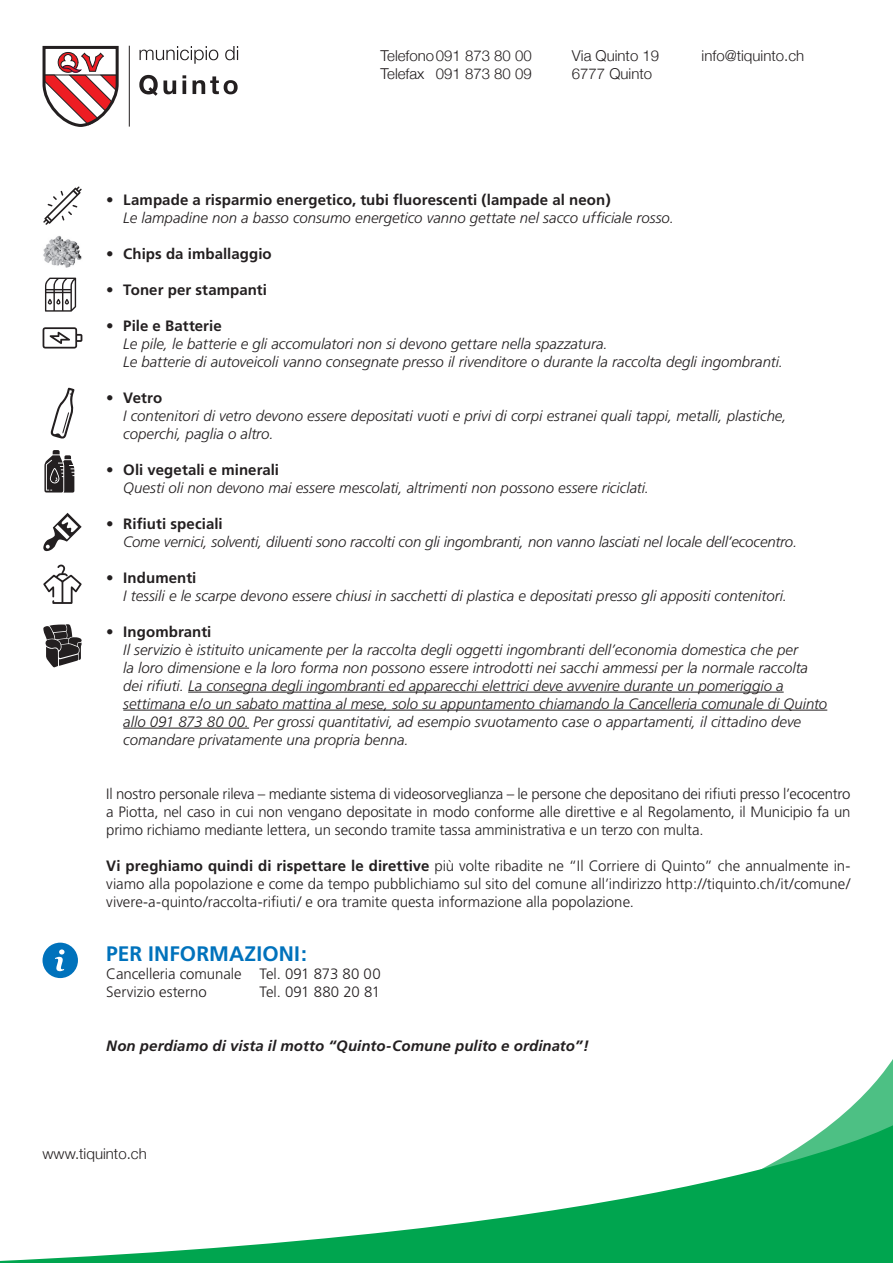
<style>
.page{position:relative;width:893px;height:1263px;background:#fff}
.page>*{position:absolute;margin:0;border:0;box-sizing:border-box;transform-origin:0 0}
.t1{font:700 21px "Frutiger CE";color:#0072bc}
.t2{font:italic 300 15px/18px "Frutiger CE";letter-spacing:-.005em;color:#231f20}
.t3{font:300 15px/18px "Frutiger CE";letter-spacing:-.005em;color:#231f20;text-align:justify}
.t4{font:300 15px/18px "Helvetica Neue";color:#231f20}
.t5{font:italic 700 15px "Frutiger CE";letter-spacing:.005em;color:#231f20}
.t6{font:700 15px "Frutiger CE";letter-spacing:.005em;color:#231f20}
.s1{font-style:normal}
.s2{font-weight:700;font-style:normal}
.s3{font-weight:300}
.s4{font-weight:700}
</style>
<div class="page">
<svg style="left:42px;top:45px;width:77px;height:81px"></svg>
<svg style="left:140px;top:46px;width:78px;height:18px"></svg>
<svg style="left:225px;top:46px;width:13px;height:14px"></svg>
<svg style="left:139px;top:75px;width:37px;height:21px"></svg>
<svg style="left:182px;top:75px;width:4px;height:3px"></svg>
<svg style="left:182px;top:80px;width:4px;height:14px"></svg>
<svg style="left:193px;top:76px;width:45px;height:18px"></svg>
<hr style="left:129px;top:46px;width:1px;height:81px;background:#231f20">
<svg style="left:839px;top:1059px;width:54px;height:59px"></svg>
<svg style="left:0;top:1118px;width:893px;height:145px"></svg>
<hr style="left:188px;top:692px;width:596px;height:1px;background:#231f20">
<hr style="left:123px;top:710px;width:704px;height:1px;background:#231f20">
<hr style="left:123px;top:728px;width:126px;height:1px;background:#231f20">
<svg style="left:43px;top:186px;width:39px;height:39px"></svg>
<svg style="left:43px;top:327px;width:39px;height:22px"></svg>
<svg style="left:50px;top:387px;width:25px;height:52px"></svg>
<svg style="left:44px;top:450px;width:31px;height:43px"></svg>
<svg style="left:43px;top:513px;width:39px;height:38px"></svg>
<svg style="left:43px;top:564px;width:39px;height:40px"></svg>
<svg style="left:43px;top:624px;width:39px;height:43px"></svg>
<img style="left:43px;top:236px;width:39px;height:32px">
<svg style="left:45px;top:278px;width:31px;height:34px"></svg>
<svg style="left:43px;top:943px;width:35px;height:35px"></svg>
<p class="t4" style="left:381px;top:45px;width:153px">Telefono091 873 80 00<br>Telefax 091 873 80 09</p>
<p class="t4" style="left:572px;top:45px;width:89px">Via Quinto 19<br>6777 Quinto</p>
<p class="t4" style="left:702px;top:45px;width:104px">info@tiquinto.ch</p>
<p class="t2" style="left:123px;top:190px;width:552px;text-indent:-17px"><span class="s1">•</span> <span class="s2">Lampade a risparmio energetico, tubi fluorescenti (lampade al neon)<br></span>Le lampadine non a basso consumo energetico vanno gettate nel sacco ufficiale rosso.</p>
<p class="t6" style="left:106px;top:244px;width:167px"><span class="s3">•</span> Chips da imballaggio</p>
<p class="t6" style="left:106px;top:280px;width:162px"><span class="s3">•</span> Toner per stampanti</p>
<p class="t2" style="left:123px;top:316px;width:661px;text-indent:-17px"><span class="s1">•</span> <span class="s2">Pile e Batterie<br></span>Le pile, le batterie e gli accomulatori non si devono gettare nella spazzatura.<br>Le batterie di autoveicoli vanno consegnate presso il rivenditore o durante la raccolta degli ingombranti.</p>
<p class="t2" style="left:123px;top:388px;width:665px;text-indent:-17px"><span class="s1">•</span> <span class="s2">Vetro<br></span>I contenitori di vetro devono essere depositati vuoti e privi di corpi estranei quali tappi, metalli, plastiche, coperchi, paglia o altro.</p>
<p class="t2" style="left:123px;top:460px;width:527px;text-indent:-17px"><span class="s1">•</span> <span class="s2">Oli vegetali e minerali<br></span>Questi oli non devono mai essere mescolati, altrimenti non possono essere riciclati.</p>
<p class="t2" style="left:123px;top:514px;width:675px;text-indent:-17px"><span class="s1">•</span> <span class="s2">Rifiuti speciali<br></span>Come vernici, solventi, diluenti sono raccolti con gli ingombranti, non vanno lasciati nel locale dell’ecocentro.</p>
<p class="t2" style="left:123px;top:568px;width:665px;text-indent:-17px"><span class="s1">•</span> <span class="s2">Indumenti<br></span>I tessili e le scarpe devono essere chiusi in sacchetti di plastica e depositati presso gli appositi contenitori.</p>
<p class="t2" style="left:123px;top:622px;width:705px;text-indent:-17px"><span class="s1">•</span> <span class="s2">Ingombranti<br></span>Il servizio è istituito unicamente per la raccolta degli oggetti ingombranti dell’economia domestica che per<br>la loro dimensione e la loro forma non possono essere introdotti nei sacchi ammessi per la normale raccolta dei rifiuti. La consegna degli ingombranti ed apparecchi elettrici deve avvenire durante un pomeriggio a settimana e/o un sabato mattina al mese, solo su appuntamento chiamando la Cancelleria comunale di Quinto allo 091 873 80 00. Per grossi quantitativi, ad esempio svuotamento case o appartamenti, il cittadino deve comandare privatamente una propria benna.</p>
<p class="t3" style="left:106px;top:784px;width:746px">Il nostro personale rileva – mediante sistema di videosorveglianza – le persone che depositano dei rifiuti presso l’ecocentro a Piotta, nel caso in cui non vengano depositate in modo conforme alle direttive e al Regolamento, il Municipio fa un primo richiamo mediante lettera, un secondo tramite tassa amministrativa e un terzo con multa.</p>
<p class="t3" style="left:106px;top:856px;width:746px"><span class="s4">Vi preghiamo quindi di rispettare le direttive</span> più volte ribadite ne “Il Corriere di Quinto” che annualmente in&shy;viamo alla popolazione e come da tempo pubblichiamo sul sito del comune all’indirizzo http://tiquinto.ch/it/comune/ vivere-a-quinto/raccolta-rifiuti/ e ora tramite questa informazione alla popolazione.</p>
<h1 class="t1" style="left:106px;top:941px;width:202px">PER INFORMAZIONI:</h1>
<p class="t3" style="left:106px;top:964px;width:276px">Cancelleria comunale Tel. 091 873 80 00<br>Servizio esterno</p>
<p class="t3" style="left:259px;top:982px;width:122px">Tel. 091 880 20 81</p>
<p class="t5" style="left:106px;top:1036px;width:484px">Non perdiamo di vista il motto “Quinto-Comune pulito e ordinato”!</p>
<p class="t4" style="left:43px;top:1143px;width:106px">www.tiquinto.ch</p>
</div>
